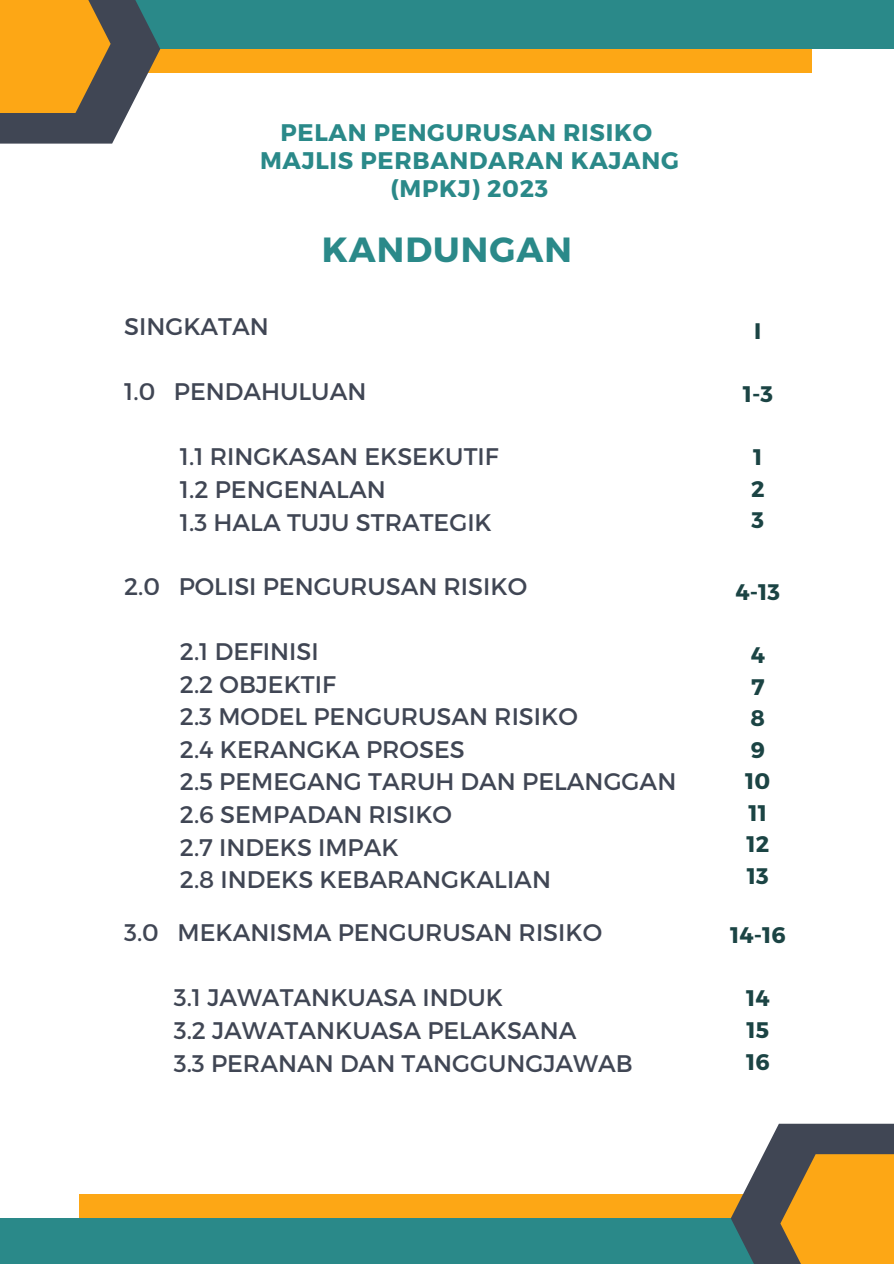
<style>
.page{position:relative;width:894px;height:1264px;background:#fff}
.page>*{position:absolute;margin:0;border:0;box-sizing:border-box;transform-origin:0 0}
.t1{font:700 34.95px "Montserrat";letter-spacing:.03em;color:#2a8989}
.t2{font:24px/32.7px "Montserrat";color:#404654}
.t3{font:700 24px/28.2px "Montserrat";letter-spacing:.03em;color:#2a8989;text-align:center}
.t4{font:700 22.5px/31.5px "Montserrat";color:#1b4444;text-align:justify}
</style>
<div class="page">
<div style="left:0;top:0;width:811px;height:73px;background:#fda715"></div>
<div style="left:79px;top:1193px;width:814px;height:70px;background:#fda715"></div>
<div style="left:0;top:0;width:893px;height:49px;background:#2a8989"></div>
<div style="left:0;top:1218px;width:893px;height:45px;background:#2a8989"></div>
<svg style="left:0;top:0;width:160px;height:144px;fill:#404654"></svg>
<svg style="left:730px;top:1123px;width:163px;height:140px;fill:#404654"></svg>
<div style="left:0;top:0;width:111px;height:113px;background:#fda715"></div>
<div style="left:780px;top:1154px;width:113px;height:109px;background:#fda715"></div>
<p class="t3" style="left:260px;top:117px;width:420px">PELAN PENGURUSAN RISIKO<br>MAJLIS PERBANDARAN KAJANG (MPKJ) 2023</p>
<p class="t2" style="left:124px;top:309px;width:146px">SINGKATAN</p>
<h1 class="t1" style="left:321px;top:227px;width:251px">KANDUNGAN</h1>
<p class="t2" style="left:124px;top:374px;width:244px">1.0 PENDAHULUAN</p>
<p class="t2" style="left:180px;top:439px;width:320px">1.1 RINGKASAN EKSEKUTIF<br>1.2 PENGENALAN<br>1.3 HALA TUJU STRATEGIK</p>
<p class="t2" style="left:124px;top:568px;width:404px">2.0 POLISI PENGURUSAN RISIKO</p>
<p class="t2" style="left:180px;top:633px;width:498px">2.1 DEFINISI<br>2.2 OBJEKTIF<br>2.3 MODEL PENGURUSAN RISIKO<br>2.4 KERANGKA PROSES<br>2.5 PEMEGANG TARUH DAN PELANGGAN<br>2.6 SEMPADAN RISIKO<br>2.7 INDEKS IMPAK<br>2.8 INDEKS KEBARANGKALIAN</p>
<p class="t2" style="left:124px;top:915px;width:479px">3.0 MEKANISMA PENGURUSAN RISIKO</p>
<p class="t2" style="left:174px;top:980px;width:460px">3.1 JAWATANKUASA INDUK<br>3.2 JAWATANKUASA PELAKSANA<br>3.3 PERANAN DAN TANGGUNGJAWAB</p>
<p class="t4" style="left:754px;top:314px;width:9px">I</p>
<p class="t4" style="left:742px;top:377px;width:32px">1-3</p>
<p class="t4" style="left:751px;top:440px;width:15px">1<br>2<br>3</p>
<p class="t4" style="left:735px;top:575px;width:46px">4-13</p>
<p class="t4" style="left:745px;top:638px;width:27px;text-align:left">4<br>7<br>8<br>9<br>10<br>11<br>12<br>13</p>
<p class="t4" style="left:730px;top:918px;width:57px">14-16</p>
<p class="t4" style="left:745px;top:981px;width:25px">14<br>15<br>16</p>
</div>
